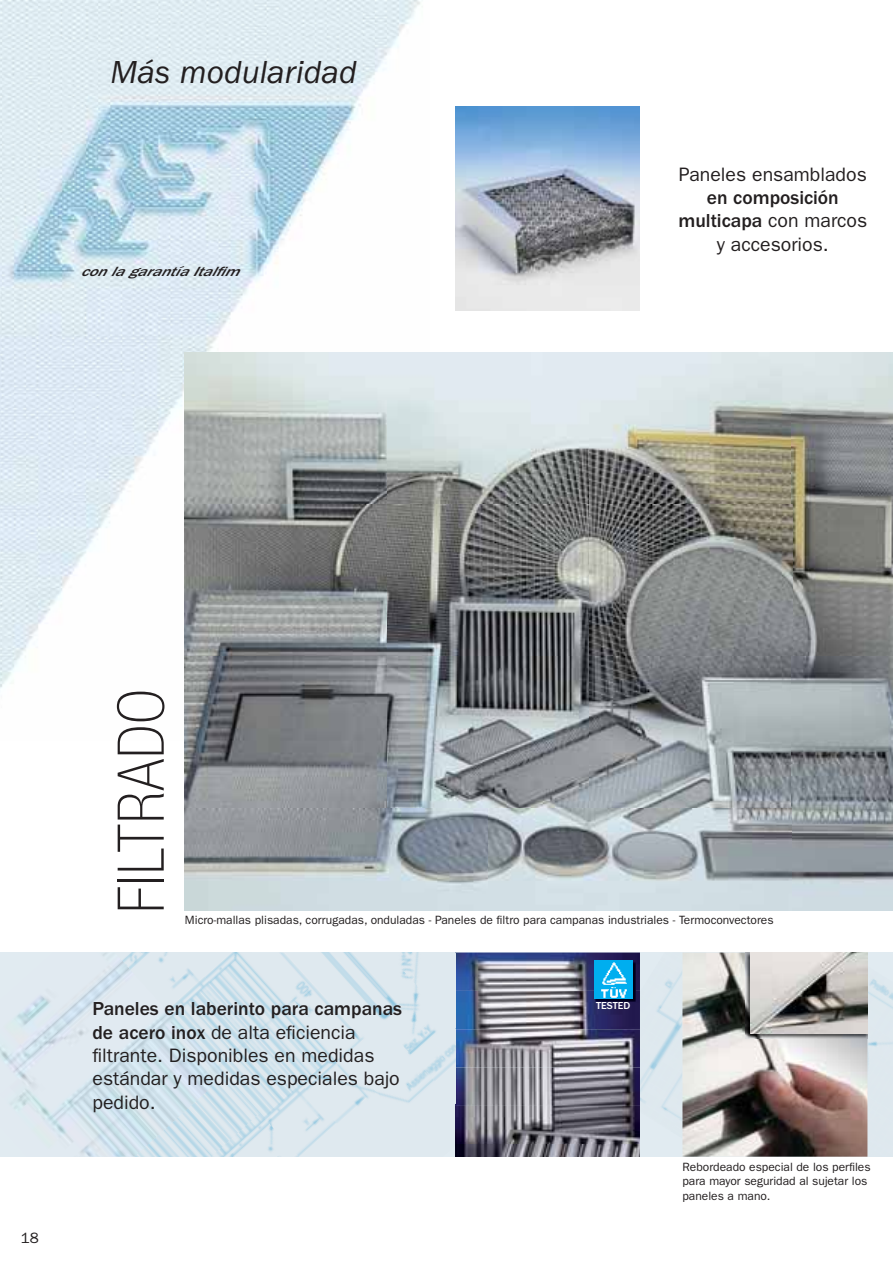
<style>
.page{position:relative;width:893px;height:1263px;background:#fff}
.page>*{position:absolute;margin:0;border:0;box-sizing:border-box;transform-origin:0 0}
.t1{font:100 condensed 64.5px "Helvetica Neue";letter-spacing:.015em;color:#231f20}
.t2{font:italic 33px "Franklin Gothic";color:#231f20}
.t3{font:19.5px/23.4px "Franklin Gothic";color:#231f20}
.t4{font:500 19.5px/23.4px "Franklin Gothic";color:#231f20;text-align:center}
.t5{font:15px "Franklin Gothic";color:#231f20}
.t6{font:italic 500 13.8px "Franklin Gothic";color:#231f20;scale:1.2 1}
.t7{font:12px/14.4px "Franklin Gothic";color:#231f20}
.t8{font:500 10.5px "Franklin Gothic";color:#fff}
.s1{font-weight:400}
.s2{font-weight:500}
</style>
<div class="page">
<img style="left:0;top:0;width:429px;height:740px">
<img style="left:185px;top:353px;width:708px;height:557px">
<img style="left:868px;top:966px;width:25px;height:53px">
<img style="left:640px;top:952px;width:42px;height:180px">
<div style="left:867px;top:1019px;width:26px;height:119px;background:#dee8ee"></div>
<img style="left:867px;top:1138px;width:26px;height:19px">
<img style="left:671px;top:1113px;width:11px;height:26px">
<img style="left:435px;top:952px;width:205px;height:205px">
<img style="left:0;top:952px;width:114px;height:205px">
<img style="left:114px;top:952px;width:68px;height:205px">
<img style="left:182px;top:952px;width:253px;height:205px">
<img style="left:318px;top:952px;width:137px;height:152px">
<img style="left:134px;top:1075px;width:126px;height:82px">
<img style="left:386px;top:952px;width:69px;height:77px">
<img style="left:211px;top:1113px;width:84px;height:44px">
<svg style="left:289px;top:1151px;width:10px;height:6px"></svg>
<img style="left:455px;top:106px;width:185px;height:204px">
<img style="left:682px;top:952px;width:185px;height:205px">
<img style="left:745px;top:952px;width:122px;height:86px">
<img style="left:750px;top:952px;width:118px;height:81px">
<img style="left:595px;top:962px;width:40px;height:40px">
<div style="left:594px;top:961px;width:38px;height:38px;background:#00aeef"></div>
<img style="left:601px;top:962px;width:26px;height:36px">
<h2 class="t2" style="left:111px;top:61px;width:248px">Más modularidad</h2>
<p class="t6" style="left:80px;top:267px;width:139px">conlagarantíaItalfim</p>
<h3 class="t3" style="left:679px;top:164px;width:189px">Paneles ensamblados</h3>
<h3 class="t4" style="left:678px;top:187px;width:190px">en composición multicapa <span class="s1">con marcos y accesorios.</span></h3>
<p class="t5" style="left:21px;top:1233px;width:19px">18</p>
<h1 class="t1" style="left:118px;top:913px;width:226px;rotate:-90deg">FILTRADO</h1>
<p class="t7" style="left:185px;top:914px;width:590px">Micro-mallas plisadas, corrugadas, onduladas - Paneles de filtro para campanas industriales - Termoconvectores</p>
<h3 class="t3" style="left:92px;top:998px;width:311px"><span class="s2">Paneles en laberinto para campanas de acero inox</span> de alta eficiencia filtrante. Disponibles en medidas estándar y medidas especiales bajo pedido.</h3>
<p class="t8" style="left:596px;top:1001px;width:36px">TESTED</p>
<p class="t7" style="left:682px;top:1161px;width:190px">Rebordeado especial de los perfiles para mayor seguridad al sujetar los paneles a mano.</p>
</div>
